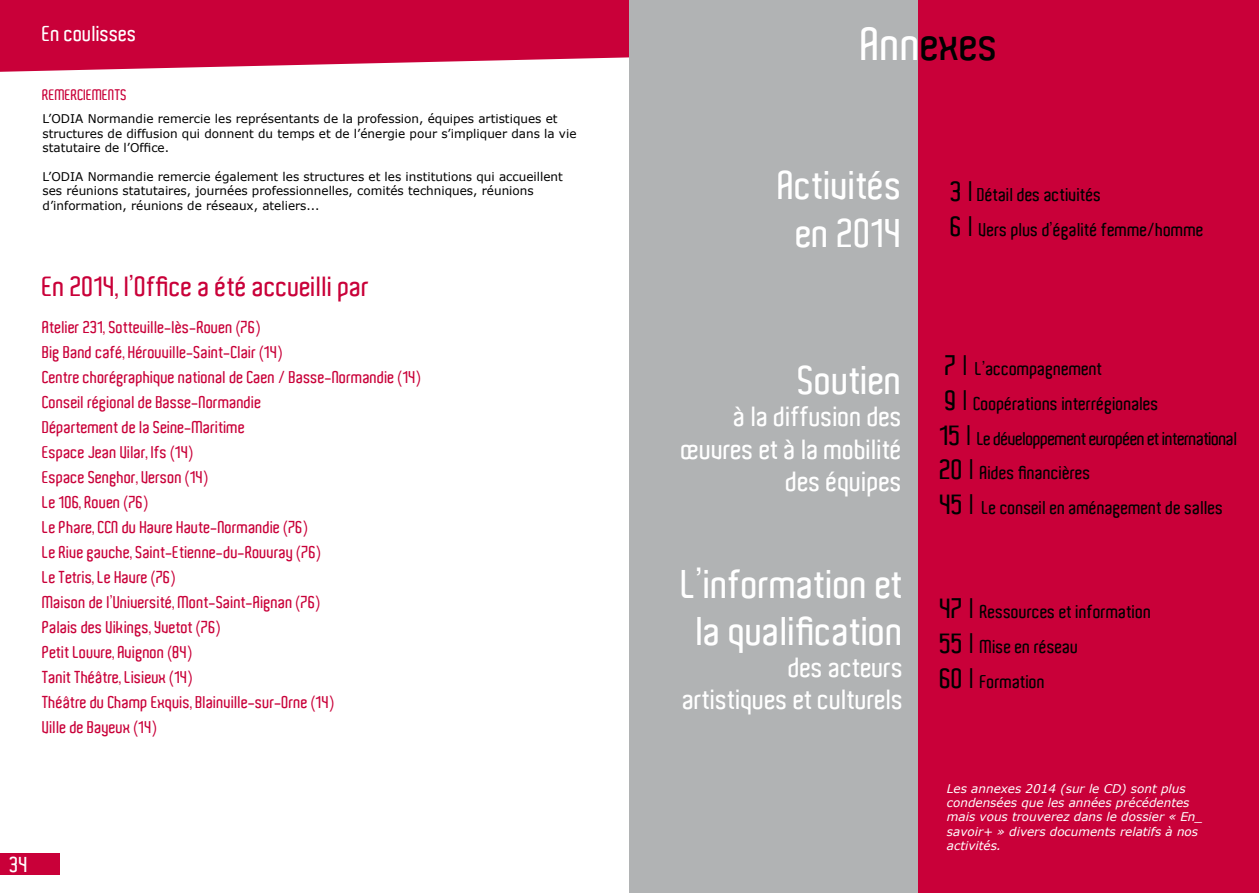
<style>
.page{position:relative;width:1259px;height:893px;background:#fff}
.page>*{position:absolute;margin:0;border:0;box-sizing:border-box;transform-origin:0 0}
.t1{font:600 45px "Aldo";color:#000}
.t2{font:600 39px/46.8px "Aldo";color:#fff;text-align:center}
.t3{font:600 27px/32.4px "Aldo";color:#fff;text-align:right}
.t4{font:600 27px "Aldo";color:#c90039}
.t5{font:600 21px "Aldo";color:#fff}
.t6{font:600 18px/34.8px "Aldo";color:#000}
.t7{font:600 16.5px/25px "Aldo";color:#c90039}
.t8{font:600 14.7px "Aldo";color:#c90039}
.t9{font:12px/14.4px "Verdana";color:#000}
.t10{font:italic 12px/14.4px "Verdana";color:#fff}
.s1{color:#fff}
.s2{font-size:27px}
</style>
<div class="page">
<svg style="left:0;top:0;width:629px;height:72px;background:#ce1a4d"></svg>
<div style="left:0;top:854px;width:60px;height:21px;background:#c90039"></div>
<div style="left:629px;top:0;width:290px;height:893px;background:#b1b3b4"></div>
<div style="left:919px;top:0;width:340px;height:893px;background:#c90039"></div>
<p class="t5" style="left:43px;top:22px;width:96px">En coulisses</p>
<p class="t8" style="left:43px;top:87px;width:86px">REMERCIEMENTS</p>
<p class="t9" style="left:43px;top:111px;width:535px">L’ODIA Normandie remercie les représentants de la profession, équipes artistiques et structures de diffusion qui donnent du temps et de l’énergie pour s’impliquer dans la vie statutaire de l’Office.</p>
<p class="t9" style="left:43px;top:169px;width:522px">L’ODIA Normandie remercie également les structures et les institutions qui accueillent ses réunions statutaires, journées professionnelles, comités techniques, réunions d’information, réunions de réseaux, ateliers...</p>
<h3 class="t4" style="left:43px;top:271px;width:329px">En 2014, l’Office a été accueilli par</h3>
<p class="t7" style="left:43px;top:315px;width:380px">Atelier 231, Sotteville-lès-Rouen (76)<br>Big Band café, Hérouville-Saint-Clair (14)<br>Centre chorégraphique national de Caen / Basse-Normandie (14)<br>Conseil régional de Basse-Normandie<br>Département de la Seine-Maritime<br>Espace Jean Vilar, Ifs (14)<br>Espace Senghor, Verson (14)<br>Le 106, Rouen (76)<br>Le Phare, CCN du Havre Haute-Normandie (76)<br>Le Rive gauche, Saint-Etienne-du-Rouvray (76)<br>Le Tetris, Le Havre (76)<br>Maison de l’Université, Mont-Saint-Aignan (76)<br>Palais des Vikings, Yvetot (76)<br>Petit Louvre, Avignon (84)<br>Tanit Théâtre, Lisieux (14)<br>Théâtre du Champ Exquis, Blainville-sur-Orne (14)<br>Ville de Bayeux (14)</p>
<p class="t5" style="left:10px;top:853px;width:20px">34</p>
<h1 class="t1" style="left:861px;top:18px;width:139px"><span class="s1">Ann</span>exes</h1>
<h2 class="t2" style="left:778px;top:161px;width:126px;line-height:48.3px">Activités en 2014</h2>
<p class="t6" style="left:951px;top:178px;width:255px"><span class="s2">3 |</span> Détail des activités<br><span class="s2">6 |</span> Vers plus d’égalité femme/homme</p>
<h2 class="t2" style="left:798px;top:357px;width:106px">Soutien</h2>
<h3 class="t3" style="left:681px;top:401px;width:223px">à la diffusion des œuvres et à la mobilité des équipes</h3>
<h2 class="t2" style="left:681px;top:561px;width:224px">L’information et la qualification</h2>
<h3 class="t3" style="left:683px;top:651px;width:222px">des acteurs artistiques et culturels</h3>
<p class="t6" style="left:940px;top:351px;width:299px"><span class="s2">7 |</span> L’accompagnement<br><span class="s2">9 |</span> Coopérations interrégionales<br><span class="s2">15 |</span> Le développement européen et international <span class="s2">20 |</span> Aides financières<br><span class="s2">45 |</span> Le conseil en aménagement de salles</p>
<p class="t6" style="left:940px;top:595px;width:213px"><span class="s2">47 |</span> Ressources et information<br><span class="s2">55 |</span> Mise en réseau<br><span class="s2">60 |</span> Formation</p>
<p class="t10" style="left:947px;top:781px;width:258px">Les annexes 2014 (sur le CD) sont plus condensées que les années précédentes mais vous trouverez dans le dossier « En_ savoir+ » divers documents relatifs à nos activités.</p>
</div>
